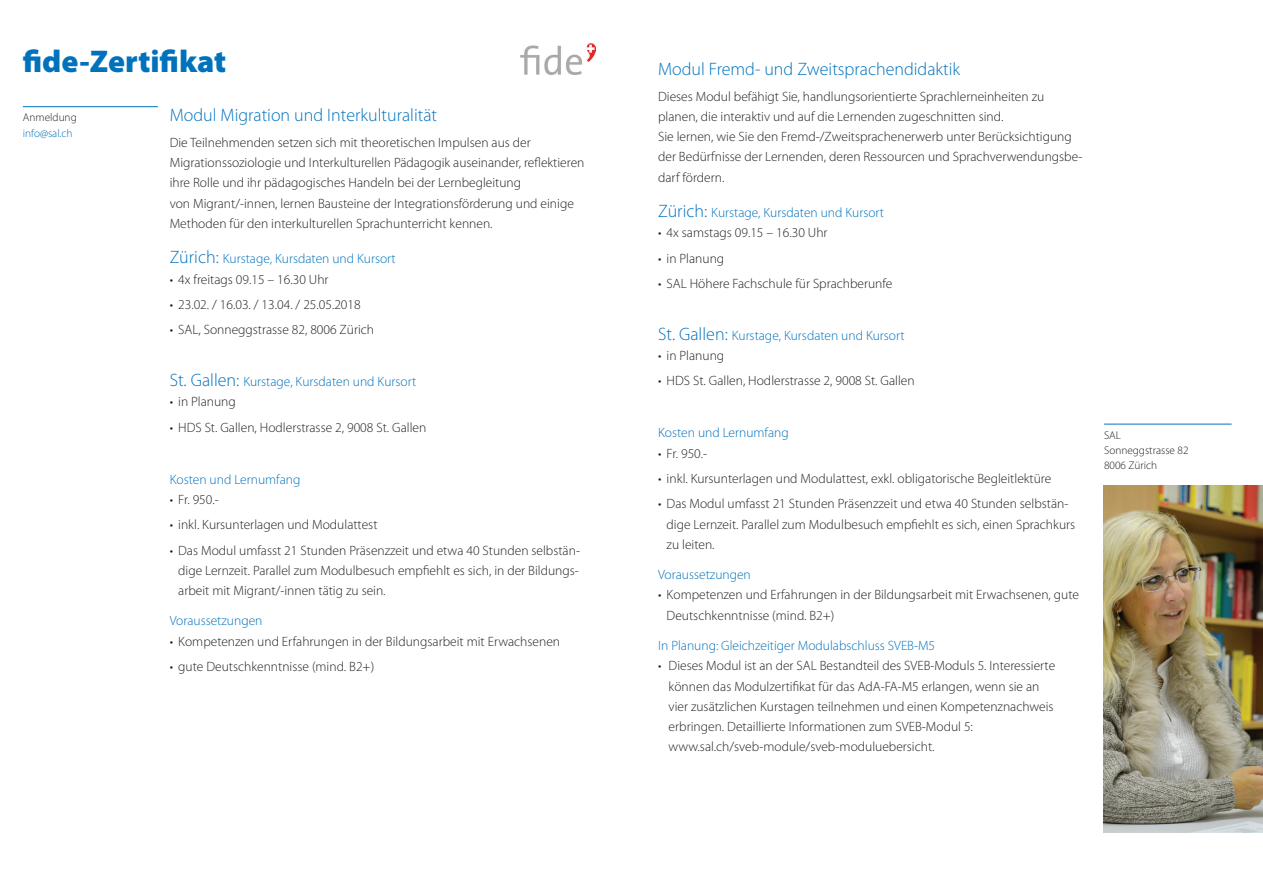
<style>
.page{position:relative;width:1263px;height:893px;background:#fff}
.page>*{position:absolute;margin:0;border:0;box-sizing:border-box;transform-origin:0 0}
.t1{font:900 31.5px "Myriad Pro";color:#0072bc}
.t2{font:300 18px "Myriad Pro";color:#0072bc}
.t3{font:300 13.5px/20.2px "Myriad Pro";color:#231f20}
.t4{font:300 13.5px "Myriad Pro";color:#0072bc}
.t5{font:300 11.25px/15.1px "Myriad Pro";color:#231f20}
.t6{font:300 11.25px "Myriad Pro";color:#0072bc}
.s1{font-size:18px}
</style>
<div class="page">
<hr style="left:1104px;top:424px;width:127px;height:1px;background:#0072bc">
<img style="left:1104px;top:486px;width:159px;height:346px">
<img style="left:521px;top:43px;width:74px;height:31px">
<hr style="left:23px;top:106px;width:135px;height:1px;background:#0072bc">
<h1 class="t1" style="left:23px;top:41px;width:205px">fide-Zertifikat</h1>
<p class="t5" style="left:23px;top:110px;width:55px">Anmeldung</p>
<p class="t6" style="left:23px;top:126px;width:51px">info@sal.ch</p>
<h2 class="t2" style="left:170px;top:105px;width:269px">Modul Migration und Interkulturalität</h2>
<p class="t3" style="left:170px;top:132px;width:416px">Die Teilnehmenden setzen sich mit theoretischen Impulsen aus der Migrationssoziologie und Interkulturellen Pädagogik auseinander, reflektieren ihre Rolle und ihr pädagogisches Handeln bei der Lernbegleitung<br>von Migrant/-innen, lernen Bausteine der Integrationsförderung und einige Methoden für den interkulturellen Sprachunterricht kennen.</p>
<p class="t4" style="left:170px;top:251px;width:228px"><span class="s1">Zürich:</span> Kurstage, Kursdaten und Kursort</p>
<p class="t3" style="left:170px;top:269px;width:160px">• 4x freitags 09.15 – 16.30 Uhr</p>
<p class="t3" style="left:170px;top:294px;width:193px">• 23.02. / 16.03. / 13.04. / 25.05.2018</p>
<p class="t3" style="left:170px;top:319px;width:206px">• SAL, Sonneggstrasse 82, 8006 Zürich</p>
<p class="t4" style="left:170px;top:373px;width:248px"><span class="s1">St. Gallen:</span> Kurstage, Kursdaten und Kursort</p>
<p class="t3" style="left:170px;top:392px;width:68px">• in Planung</p>
<p class="t3" style="left:170px;top:417px;width:258px">• HDS St. Gallen, Hodlerstrasse 2, 9008 St. Gallen</p>
<p class="t4" style="left:170px;top:471px;width:132px">Kosten und Lernumfang</p>
<p class="t3" style="left:170px;top:489px;width:51px">• Fr. 950.-</p>
<p class="t3" style="left:170px;top:514px;width:209px">• inkl. Kursunterlagen und Modulattest</p>
<p class="t3" style="left:178px;top:540px;width:403px;text-align:justify;text-indent:-9px">• Das Modul umfasst 21 Stunden Präsenzzeit und etwa 40 Stunden selbstän&shy;dige Lernzeit. Parallel zum Modulbesuch empfiehlt es sich, in der Bildungs&shy;arbeit mit Migrant/-innen tätig zu sein.</p>
<p class="t4" style="left:170px;top:613px;width:94px">Voraussetzungen</p>
<p class="t3" style="left:170px;top:631px;width:392px">• Kompetenzen und Erfahrungen in der Bildungsarbeit mit Erwachsenen</p>
<p class="t3" style="left:170px;top:656px;width:206px">• gute Deutschkenntnisse (mind. B2+)</p>
<h2 class="t2" style="left:658px;top:58px;width:304px">Modul Fremd- und Zweitsprachendidaktik</h2>
<p class="t3" style="left:658px;top:86px;width:426px">Dieses Modul befähigt Sie, handlungsorientierte Sprachlerneinheiten zu planen, die interaktiv und auf die Lernenden zugeschnitten sind.<br>Sie lernen, wie Sie den Fremd-/Zweitsprachenerwerb unter Berücksichtigung der Bedürfnisse der Lernenden, deren Ressourcen und Sprachverwendungsbe&shy;darf fördern.</p>
<p class="t4" style="left:658px;top:204px;width:228px"><span class="s1">Zürich:</span> Kurstage, Kursdaten und Kursort</p>
<p class="t3" style="left:658px;top:223px;width:171px">• 4x samstags 09.15 – 16.30 Uhr</p>
<p class="t3" style="left:658px;top:248px;width:68px">• in Planung</p>
<p class="t3" style="left:658px;top:273px;width:236px">• SAL Höhere Fachschule für Sprachberunfe</p>
<p class="t4" style="left:658px;top:327px;width:248px"><span class="s1">St. Gallen:</span> Kurstage, Kursdaten und Kursort</p>
<p class="t3" style="left:658px;top:345px;width:68px">• in Planung</p>
<p class="t3" style="left:658px;top:371px;width:258px">• HDS St. Gallen, Hodlerstrasse 2, 9008 St. Gallen</p>
<p class="t4" style="left:658px;top:425px;width:132px">Kosten und Lernumfang</p>
<p class="t3" style="left:658px;top:443px;width:51px">• Fr. 950.-</p>
<p class="t3" style="left:658px;top:468px;width:395px">• inkl. Kursunterlagen und Modulattest, exkl. obligatorische Begleitlektüre</p>
<p class="t3" style="left:667px;top:494px;width:410px;text-indent:-9px">• Das Modul umfasst 21 Stunden Präsenzzeit und etwa 40 Stunden selbstän&shy;dige Lernzeit. Parallel zum Modulbesuch empfiehlt es sich, einen Sprachkurs zu leiten.</p>
<p class="t4" style="left:658px;top:567px;width:94px">Voraussetzungen</p>
<p class="t3" style="left:667px;top:585px;width:414px;text-indent:-9px">• Kompetenzen und Erfahrungen in der Bildungsarbeit mit Erwachsenen, gute<br>Deutschkenntnisse (mind. B2+)</p>
<p class="t4" style="left:658px;top:637px;width:279px">In Planung: Gleichzeitiger Modulabschluss SVEB-M5</p>
<p class="t3" style="left:669px;top:656px;width:388px;text-indent:-11px">• Dieses Modul ist an der SAL Bestandteil des SVEB-Moduls 5. Interessierte können das Modulzertifikat für das AdA-FA-M5 erlangen, wenn sie an vier zusätzlichen Kurstagen teilnehmen und einen Kompetenznachweis erbringen. Detaillierte Informationen zum SVEB-Modul 5: www.sal.ch/sveb-module/sveb-moduluebersicht.</p>
<p class="t5" style="left:1104px;top:427px;width:86px">SAL<br>Sonneggstrasse 82<br>8006 Zürich</p>
</div>
